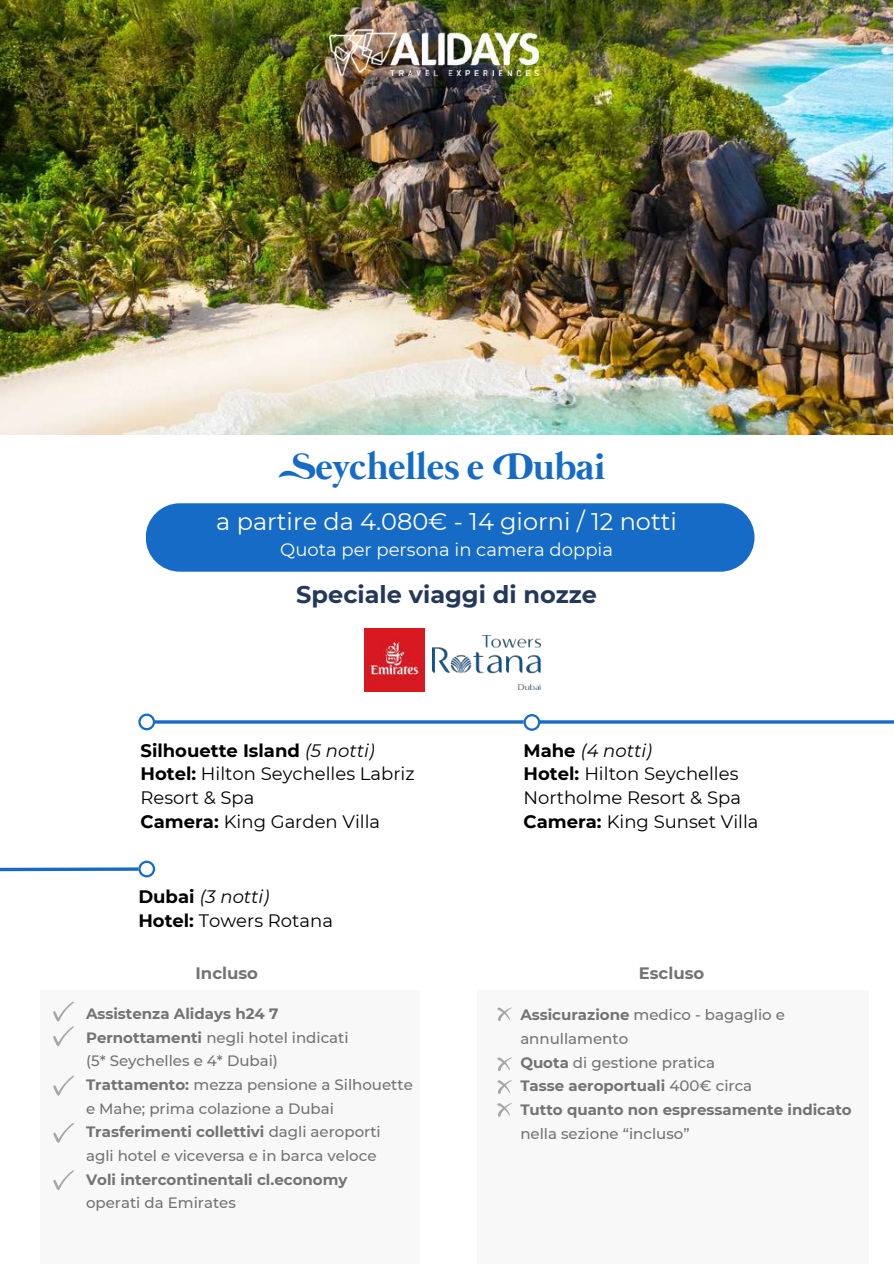
<style>
.page{position:relative;width:894px;height:1264px;background:#fff}
.page>*{position:absolute;margin:0;border:0;box-sizing:border-box;transform-origin:0 0}
.t1{font:700 37.5px "Mermaid Swash Caps";color:#166bc6}
.t2{font:24px "Montserrat";color:#fff}
.t3{font:700 24px "Montserrat";color:#24385a}
.t4{font:18px/23.7px "Montserrat";color:#000}
.t5{font:18px "Montserrat";color:#fff}
.t6{font:700 16.5px "Montserrat";color:#737373}
.t7{font:500 15px/23.7px "Montserrat";color:#737373}
.t8{font:700 15px/23.7px "Montserrat";color:#737373}
.s1{font-weight:700}
.s2{font-style:italic}
.s3{font-weight:500}
</style>
<div class="page">
<img style="left:0;top:0;width:892px;height:434px">
<div style="left:146px;top:503px;width:608px;height:68px;background:#166bc6;border-radius:34px"></div>
<img style="left:330px;top:30px;width:208px;height:46px">
<hr style="left:140px;top:720px;width:753px;height:3px;background:#166bc6">
<svg style="left:138px;top:713px;width:17px;height:17px"></svg>
<svg style="left:0;top:860px;width:156px;height:17px"></svg>
<svg style="left:523px;top:714px;width:17px;height:16px"></svg>
<div style="left:40px;top:989px;width:380px;height:274px;background:#f8f8f8"></div>
<svg style="left:53px;top:1001px;width:20px;height:45px"></svg>
<div style="left:477px;top:989px;width:391px;height:274px;background:#f8f8f8"></div>
<svg style="left:497px;top:1007px;width:14px;height:13px"></svg>
<svg style="left:497px;top:1057px;width:14px;height:13px"></svg>
<svg style="left:497px;top:1080px;width:14px;height:13px"></svg>
<svg style="left:497px;top:1103px;width:14px;height:13px"></svg>
<svg style="left:53px;top:1076px;width:20px;height:19px"></svg>
<img style="left:432px;top:635px;width:108px;height:54px">
<img style="left:364px;top:628px;width:60px;height:64px">
<svg style="left:53px;top:1170px;width:20px;height:20px"></svg>
<svg style="left:53px;top:1123px;width:20px;height:20px"></svg>
<h1 class="t1" style="left:292px;top:451px;width:314px">Seychelles e Dubai</h1>
<h2 class="t2" style="left:216px;top:506px;width:462px">a partire da 4.080€ - 14 giorni / 12 notti</h2>
<p class="t5" style="left:280px;top:538px;width:334px">Quota per persona in camera doppia</p>
<h2 class="t3" style="left:296px;top:580px;width:302px">Speciale viaggi di nozze</h2>
<p class="t4" style="left:140px;top:738px;width:275px"><span class="s1">Silhouette Island</span> <span class="s2">(5 notti)<br></span><span class="s1">Hotel:</span> Hilton Seychelles Labriz<br>Resort &amp; Spa<br><span class="s1">Camera:</span> King Garden Villa</p>
<p class="t4" style="left:138px;top:885px;width:196px"><span class="s1">Dubai</span> <span class="s2">(3 notti)<br></span><span class="s1">Hotel:</span> Towers Rotana</p>
<p class="t4" style="left:523px;top:738px;width:236px"><span class="s1">Mahe</span> <span class="s2">(4 notti)<br></span><span class="s1">Hotel:</span> Hilton Seychelles<br>Northolme Resort &amp; Spa<br><span class="s1">Camera:</span> King Sunset Villa</p>
<p class="t6" style="left:195px;top:963px;width:64px">Incluso</p>
<p class="t6" style="left:638px;top:963px;width:67px">Escluso</p>
<p class="t7" style="left:86px;top:1001px;width:328px"><span class="s1">Assistenza Alidays h24 7<br>Pernottamenti</span> negli hotel indicati<br>(5* Seychelles e 4* Dubai)<br><span class="s1">Trattamento:</span> mezza pensione a Silhouette e Mahe; prima colazione a Dubai <span class="s1">Trasferimenti collettivi</span> dagli aeroporti<br>agli hotel e viceversa e in barca veloce</p>
<p class="t8" style="left:86px;top:1167px;width:263px">Voli intercontinentali cl.economy</p>
<p class="t7" style="left:86px;top:1190px;width:151px">operati da Emirates</p>
<p class="t8" style="left:520px;top:1003px;width:333px">Assicurazione <span class="s3">medico - bagaglio e annullamento<br></span>Quota <span class="s3">di gestione pratica<br></span>Tasse aeroportuali <span class="s3">400€ circa<br></span>Tutto quanto non espressamente indicato</p>
<p class="t7" style="left:520px;top:1121px;width:171px">nella sezione “incluso”</p>
</div>
